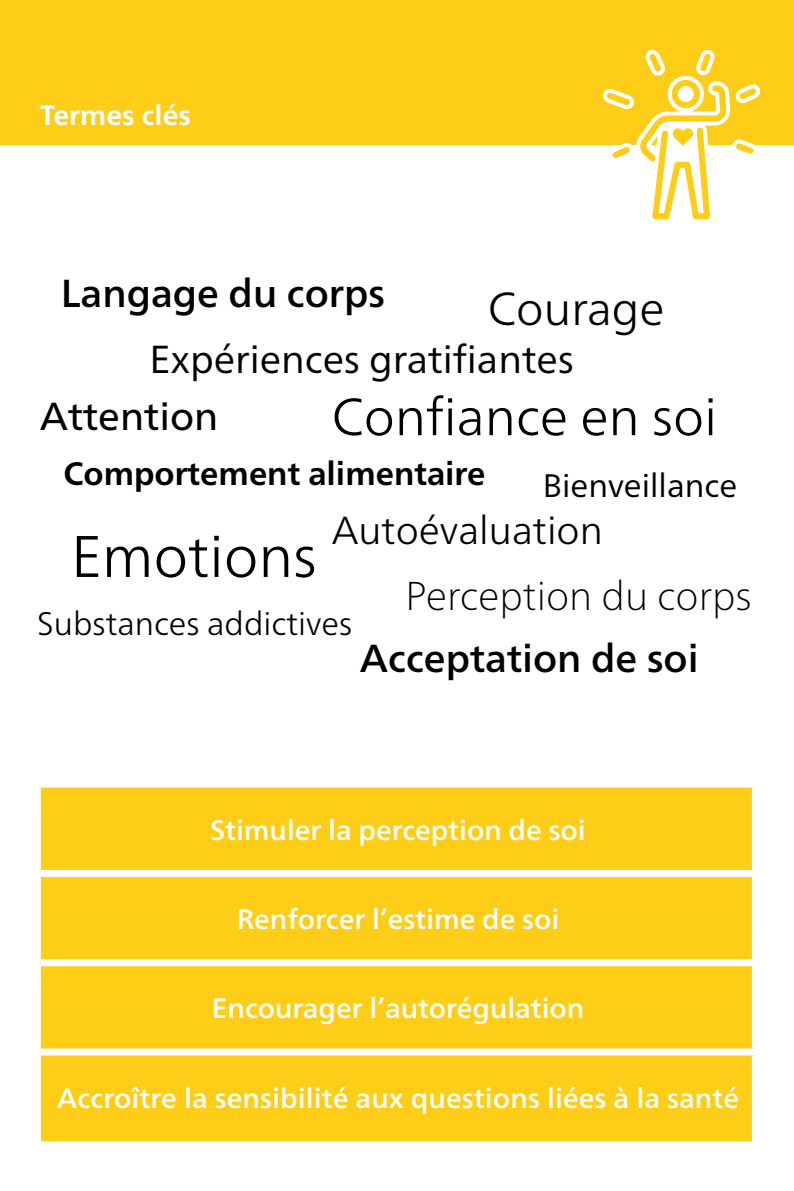
<style>
.page{position:relative;width:794px;height:1191px;background:#fff}
.page>*{position:absolute;margin:0;border:0;box-sizing:border-box;transform-origin:0 0}
._03_Grundtext{font:300 58.45px "Frutiger Neue LT Pro";color:#000}
._03_Grundtext-2{font:300 52.5px "Frutiger Neue LT Pro";color:#000}
._03_Grundtext-3{font:300 46.55px "Frutiger Neue LT Pro";color:#000}
._03_Grundtext-4{font:100 40.25px "Frutiger Neue LT Pro";color:#000}
._03_Grundtext-5{font:500 39.2px "Frutiger Neue LT Pro";color:#000}
._03_Grundtext-6{font:39.2px "Frutiger Neue LT Pro";color:#000}
._03_Grundtext-7{font:300 39.2px "Frutiger Neue LT Pro";color:#000}
._03_Grundtext-8{font:39.2px "Frutiger Neue LT Pro";color:#000}
._03_Grundtext-9{font:700 32.55px "Frutiger Neue LT Pro";color:#000}
._03_Grundtext-10{font:300 32.55px "Frutiger Neue LT Pro";color:#000}
._03_Grundtext-11{font:32.55px "Frutiger Neue LT Pro";color:#000}
._03_Grundtext-12{font:500 28px "Frutiger Neue LT Pro";color:#fff}
._02_1_Untertitel_wei{font:700 28px "Frutiger Neue LT Pro";color:#fff}
</style>
<div class="page">
<div style="left:0;top:0;width:794px;height:145px;background:#fecd17"></div>
<svg style="left:603px;top:50px;width:157px;height:170px"></svg>
<div style="left:41px;top:787px;width:711px;height:354px;background:#fecd17"></div>
<div style="left:41px;top:870px;width:718px;height:7px;background:#fff"></div>
<div style="left:41px;top:959px;width:718px;height:7px;background:#fff"></div>
<div style="left:41px;top:1048px;width:718px;height:7px;background:#fff"></div>
<p class="_02_1_Untertitel_wei" style="left:40px;top:99px;width:153px">Termes clés</p>
<p class="_03_Grundtext-5" style="left:61px;top:269px;width:326px">Langage du corps</p>
<p class="_03_Grundtext-3" style="left:488px;top:280px;width:178px">Courage</p>
<p class="_03_Grundtext-6" style="left:149px;top:335px;width:426px">Expériences gratifiantes</p>
<p class="_03_Grundtext-8" style="left:40px;top:392px;width:180px">Attention</p>
<p class="_03_Grundtext-2" style="left:331px;top:385px;width:387px">Confiance en soi</p>
<p class="_03_Grundtext-9" style="left:63px;top:454px;width:423px">Comportement alimentaire</p>
<p class="_03_Grundtext-11" style="left:543px;top:466px;width:196px">Bienveillance</p>
<p class="_03_Grundtext-7" style="left:332px;top:507px;width:273px">Autoévaluation</p>
<p class="_03_Grundtext-4" style="left:405px;top:571px;width:348px">Perception du corps</p>
<p class="_03_Grundtext" style="left:71px;top:521px;width:247px">Emotions</p>
<p class="_03_Grundtext-10" style="left:37px;top:604px;width:316px">Substances addictives</p>
<p class="_03_Grundtext-5" style="left:360px;top:635px;width:340px">Acceptation de soi</p>
<p class="_03_Grundtext-12" style="left:210px;top:813px;width:377px">Stimuler la perception de soi</p>
<p class="_03_Grundtext-12" style="left:237px;top:902px;width:324px">Renforcer l’estime de soi</p>
<p class="_03_Grundtext-12" style="left:212px;top:991px;width:374px">Encourager l’autorégulation</p>
<p class="_03_Grundtext-12" style="left:57px;top:1080px;width:683px">Accroître la sensibilité aux questions liées à la santé</p>
</div>
